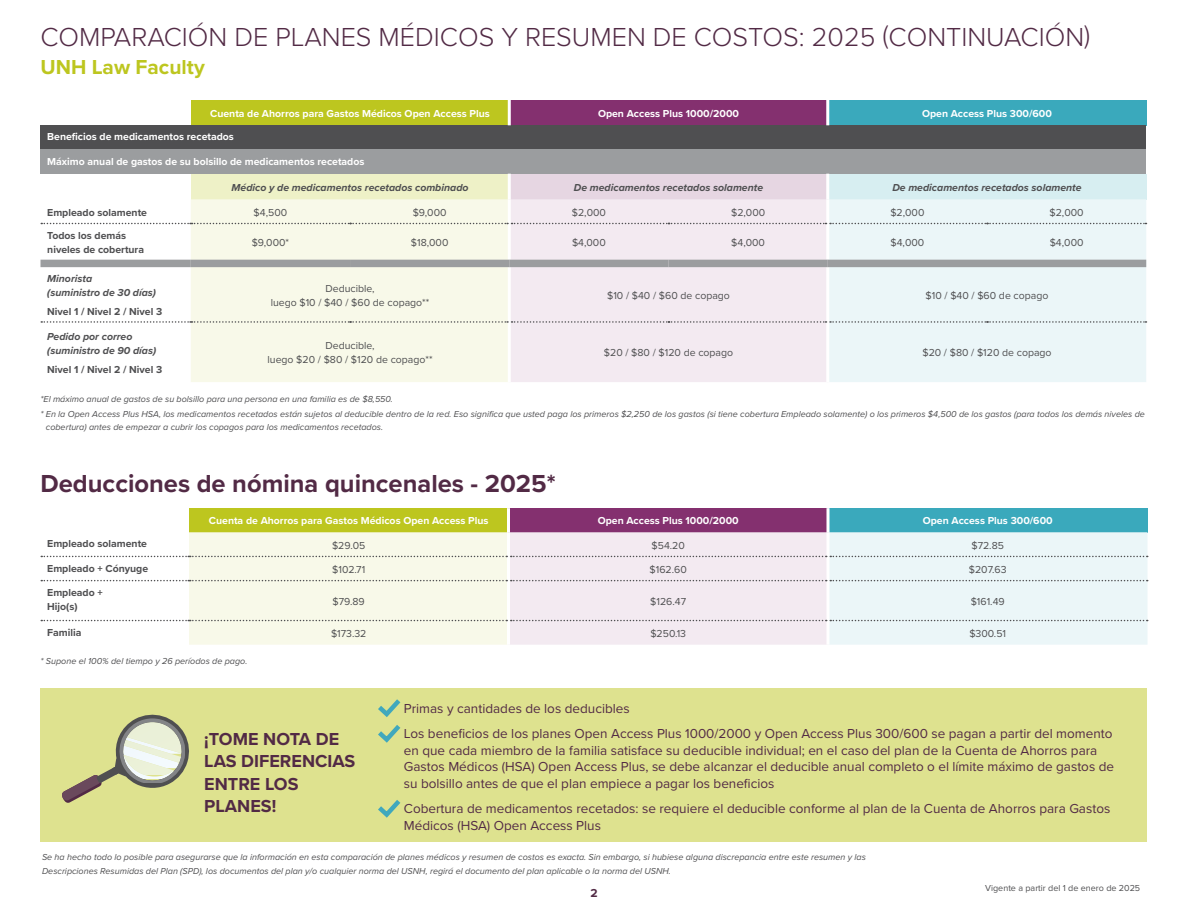
<style>
.page{position:relative;width:1188px;height:918px;background:#fff}
.page>*{position:absolute;margin:0;border:0;box-sizing:border-box;transform-origin:0 0}
.t1{font:300 27px "Proxima Nova";color:#522a45}
.t2{font:700 25.5px "Proxima Nova";color:#522a45}
.t3{font:700 21px "Proxima Nova";color:#bdc61f}
.t4{font:700 18px/22.5px "Proxima Nova";color:#522a45}
.t5{font:13.5px/16.5px "Proxima Nova";color:#522a45}
.t6{font:700 12px "Proxima Nova";color:#522a45}
.t7{font:10.5px/14.2px "Proxima Nova";color:#4f4f51;text-align:center}
.t8{font:700 10.5px "Proxima Nova";color:#fff}
.t9{font:italic 700 10.5px/14.2px "Proxima Nova";color:#4f4f51}
.t10{font:700 10.5px/14.2px "Proxima Nova";color:#4f4f51}
.t11{font:italic 9px/15px "Proxima Nova";color:#4f4f51}
.t12{font:9px "Proxima Nova";color:#4f4f51}
</style>
<div class="page">
<div style="left:191px;top:100px;width:318px;height:25px;background:#bdc61f"></div>
<div style="left:509px;top:100px;width:319px;height:25px;background:#84306f"></div>
<div style="left:828px;top:100px;width:318px;height:25px;background:#3aa9bc"></div>
<div style="left:40px;top:125px;width:1106px;height:25px;background:#4f4f51"></div>
<div style="left:40px;top:150px;width:1106px;height:24px;background:#9b9d9f"></div>
<div style="left:191px;top:174px;width:318px;height:25px;background:#eef1c7"></div>
<div style="left:509px;top:174px;width:319px;height:25px;background:#e6d6e2"></div>
<div style="left:828px;top:174px;width:318px;height:25px;background:#d7eef1"></div>
<div style="left:191px;top:199px;width:317px;height:183px;background:#f8f9e9"></div>
<div style="left:511px;top:199px;width:315px;height:183px;background:#f3eaf1"></div>
<div style="left:829px;top:199px;width:317px;height:183px;background:#ebf6f8"></div>
<hr style="left:508px;top:100px;width:3px;height:25px;background:#fff">
<hr style="left:508px;top:174px;width:3px;height:25px;background:#fff">
<hr style="left:826px;top:100px;width:3px;height:25px;background:#fff">
<hr style="left:826px;top:174px;width:3px;height:25px;background:#fff">
<svg style="left:41px;top:223px;width:1105px;height:1px"></svg>
<svg style="left:41px;top:321px;width:1105px;height:2px;background:#c5c6c5"></svg>
<div style="left:40px;top:260px;width:151px;height:7px;background:#9b9d9f"></div>
<div style="left:191px;top:260px;width:159px;height:7px;background:#9b9d9f"></div>
<div style="left:350px;top:260px;width:159px;height:7px;background:#9b9d9f"></div>
<div style="left:509px;top:260px;width:160px;height:7px;background:#9b9d9f"></div>
<div style="left:669px;top:260px;width:159px;height:7px;background:#9b9d9f"></div>
<div style="left:828px;top:260px;width:159px;height:7px;background:#9b9d9f"></div>
<div style="left:987px;top:260px;width:159px;height:7px;background:#9b9d9f"></div>
<div style="left:189px;top:508px;width:319px;height:24px;background:#bdc61f"></div>
<div style="left:508px;top:508px;width:320px;height:24px;background:#84306f"></div>
<div style="left:828px;top:508px;width:320px;height:24px;background:#3aa9bc"></div>
<hr style="left:507px;top:508px;width:3px;height:24px;background:#fff">
<hr style="left:826px;top:508px;width:3px;height:24px;background:#fff">
<svg style="left:41px;top:532px;width:1107px;height:113px;background:#f1f2f0"></svg>
<div style="left:40px;top:688px;width:1108px;height:154px;background:#dee28f"></div>
<svg style="left:62px;top:714px;width:127px;height:89px"></svg>
<svg style="left:378px;top:699px;width:23px;height:44px"></svg>
<svg style="left:378px;top:800px;width:23px;height:18px"></svg>
<h1 class="t1" style="left:40px;top:17px;width:1051px">COMPARACIÓN DE PLANES MÉDICOS Y RESUMEN DE COSTOS: 2025 (CONTINUACIÓN)</h1>
<h3 class="t3" style="left:40px;top:51px;width:166px">UNH Law Faculty</h3>
<p class="t8" style="left:210px;top:105px;width:281px">Cuenta de Ahorros para Gastos Médicos Open Access Plus</p>
<p class="t8" style="left:598px;top:105px;width:143px">Open Access Plus 1000/2000</p>
<p class="t8" style="left:922px;top:105px;width:131px">Open Access Plus 300/600</p>
<p class="t8" style="left:47px;top:129px;width:188px">Beneficios de medicamentos recetados</p>
<p class="t8" style="left:47px;top:153px;width:319px">Máximo anual de gastos de su bolsillo de medicamentos recetados</p>
<p class="t9" style="left:232px;top:180px;width:238px">Médico y de medicamentos recetados combinado</p>
<p class="t9" style="left:574px;top:180px;width:191px">De medicamentos recetados solamente</p>
<p class="t9" style="left:892px;top:180px;width:191px">De medicamentos recetados solamente</p>
<p class="t10" style="left:47px;top:205px;width:101px">Empleado solamente</p>
<p class="t7" style="left:254px;top:204px;width:35px">$4,500</p>
<p class="t7" style="left:413px;top:204px;width:35px">$9,000</p>
<p class="t7" style="left:572px;top:204px;width:36px">$2,000</p>
<p class="t7" style="left:731px;top:204px;width:36px">$2,000</p>
<p class="t7" style="left:890px;top:204px;width:36px">$2,000</p>
<p class="t7" style="left:1050px;top:204px;width:36px">$2,000</p>
<p class="t10" style="left:47px;top:228px;width:98px">Todos los demás niveles de cobertura</p>
<p class="t7" style="left:252px;top:235px;width:39px">$9,000*</p>
<p class="t7" style="left:411px;top:235px;width:39px">$18,000</p>
<p class="t7" style="left:572px;top:235px;width:35px">$4,000</p>
<p class="t7" style="left:731px;top:235px;width:35px">$4,000</p>
<p class="t7" style="left:891px;top:235px;width:35px">$4,000</p>
<p class="t7" style="left:1050px;top:235px;width:35px">$4,000</p>
<p class="t9" style="left:47px;top:271px;width:110px">Minorista<br>(suministro de 30 días)</p>
<p class="t10" style="left:47px;top:304px;width:116px">Nivel 1 / Nivel 2 / Nivel 3</p>
<p class="t7" style="left:271px;top:280px;width:160px">Deducible,<br>luego $10 / $40 / $60 de copago**</p>
<p class="t7" style="left:607px;top:288px;width:124px">$10 / $40 / $60 de copago</p>
<p class="t7" style="left:926px;top:288px;width:124px">$10 / $40 / $60 de copago</p>
<p class="t9" style="left:47px;top:329px;width:110px">Pedido por correo (suministro de 90 días)</p>
<p class="t10" style="left:47px;top:362px;width:116px">Nivel 1 / Nivel 2 / Nivel 3</p>
<p class="t7" style="left:268px;top:338px;width:167px">Deducible,<br>luego $20 / $80 / $120 de copago**</p>
<p class="t7" style="left:604px;top:345px;width:131px">$20 / $80 / $120 de copago</p>
<p class="t7" style="left:922px;top:345px;width:131px">$20 / $80 / $120 de copago</p>
<p class="t11" style="left:40px;top:391px;width:1106px">*El máximo anual de gastos de su bolsillo para una persona en una familia es de $8,550.<br>* En la Open Access Plus HSA, los medicamentos recetados están sujetos al deducible dentro de la red. Eso significa que usted paga los primeros $2,250 de los gastos (si tiene cobertura Empleado solamente) o los primeros $4,500 de los gastos (para todos los demás niveles de</p>
<p class="t11" style="left:46px;top:419px;width:339px">cobertura) antes de empezar a cubrir los copagos para los medicamentos recetados.</p>
<h2 class="t2" style="left:40px;top:464px;width:517px">Deducciones de nómina quincenales - 2025*</h2>
<p class="t8" style="left:209px;top:513px;width:281px">Cuenta de Ahorros para Gastos Médicos Open Access Plus</p>
<p class="t8" style="left:598px;top:513px;width:143px">Open Access Plus 1000/2000</p>
<p class="t8" style="left:923px;top:513px;width:131px">Open Access Plus 300/600</p>
<p class="t10" style="left:47px;top:536px;width:101px">Empleado solamente</p>
<p class="t7" style="left:332px;top:537px;width:35px">$29.05</p>
<p class="t7" style="left:652px;top:537px;width:35px">$54.20</p>
<p class="t7" style="left:971px;top:537px;width:34px">$72.85</p>
<p class="t10" style="left:47px;top:561px;width:102px">Empleado + Cónyuge</p>
<p class="t7" style="left:332px;top:562px;width:35px">$102.71</p>
<p class="t7" style="left:650px;top:562px;width:39px">$162.60</p>
<p class="t7" style="left:969px;top:562px;width:39px">$207.63</p>
<p class="t10" style="left:47px;top:585px;width:57px">Empleado +<br>Hijo(s)</p>
<p class="t7" style="left:333px;top:594px;width:34px">$79.89</p>
<p class="t7" style="left:650px;top:594px;width:37px">$126.47</p>
<p class="t7" style="left:971px;top:594px;width:36px">$161.49</p>
<p class="t10" style="left:47px;top:625px;width:36px">Familia</p>
<p class="t7" style="left:331px;top:626px;width:37px">$173.32</p>
<p class="t7" style="left:650px;top:626px;width:37px">$250.13</p>
<p class="t7" style="left:969px;top:626px;width:38px">$300.51</p>
<p class="t11" style="left:40px;top:653px;width:208px">* Supone el 100% del tiempo y 26 períodos de pago.</p>
<h3 class="t4" style="left:204px;top:727px;width:153px">¡TOME NOTA DE<br>LAS DIFERENCIAS<br>ENTRE LOS<br>PLANES!</h3>
<h3 class="t5" style="left:404px;top:695px;width:710px;line-height:25.5px">Primas y cantidades de los deducibles<br>Los beneficios de los planes Open Access Plus 1000/2000 y Open Access Plus 300/600 se pagan a partir del momento</h3>
<p class="t5" style="left:404px;top:741px;width:712px">en que cada miembro de la familia satisface su deducible individual; en el caso del plan de la Cuenta de Ahorros para<br>Gastos Médicos (HSA) Open Access Plus, se debe alcanzar el deducible anual completo o el límite máximo de gastos de su bolsillo antes de que el plan empiece a pagar los beneficios</p>
<h3 class="t5" style="left:404px;top:800px;width:708px">Cobertura de medicamentos recetados: se requiere el deducible conforme al plan de la Cuenta de Ahorros para Gastos<br>Médicos (HSA) Open Access Plus</h3>
<p class="t11" style="left:42px;top:850px;width:825px;line-height:13.5px">Se ha hecho todo lo posible para asegurarse que la información en esta comparación de planes médicos y resumen de costos es exacta. Sin embargo, si hubiese alguna discrepancia entre este resumen y las<br>Descripciones Resumidas del Plan (SPD), los documentos del plan y/o cualquier norma del USNH, regirá el documento del plan aplicable o la norma del USNH.</p>
<h3 class="t6" style="left:590px;top:884px;width:9px">2</h3>
<p class="t12" style="left:985px;top:881px;width:157px">Vigente a partir del 1 de enero de 2025</p>
</div>
